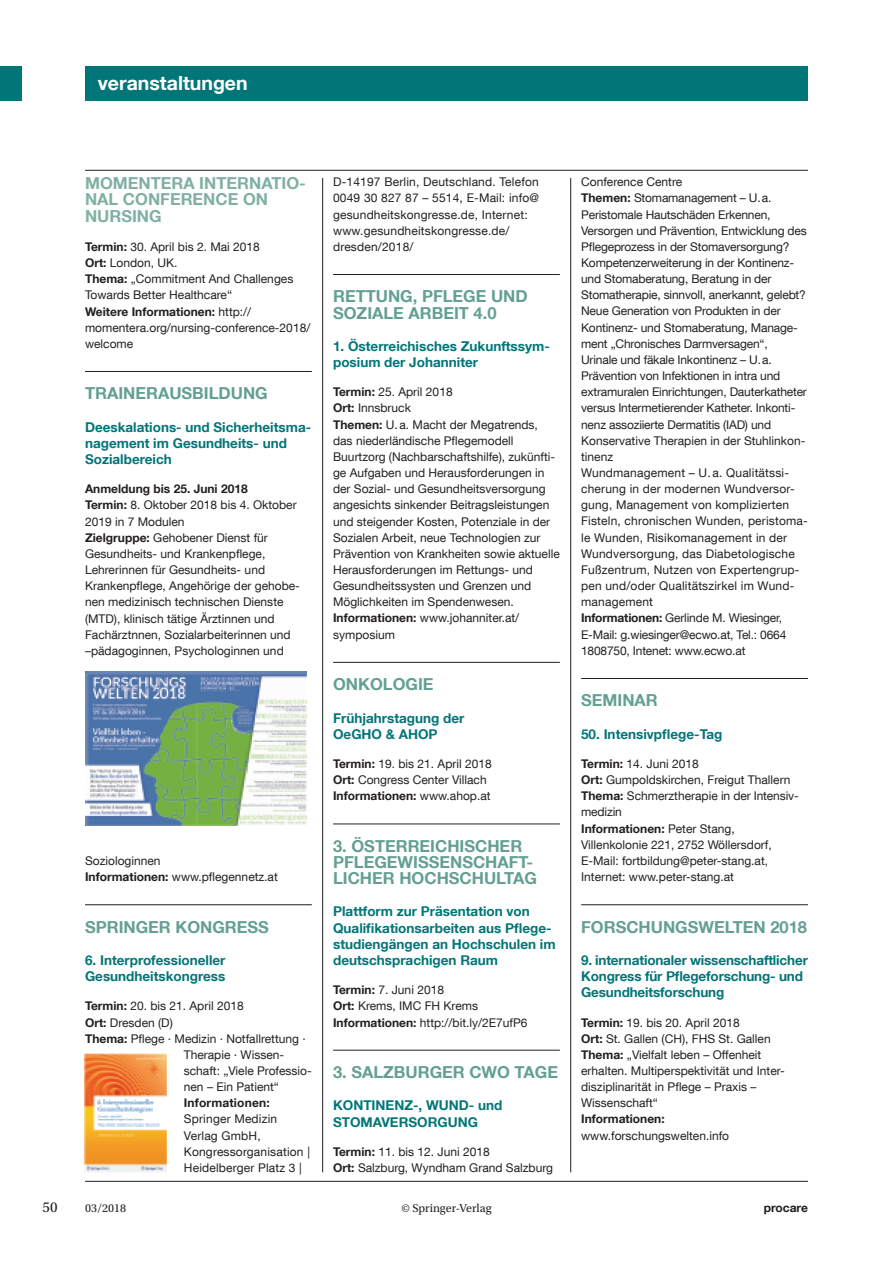
<style>
.page{position:relative;width:893px;height:1263px;background:#fff}
.page>*{position:absolute;margin:0;border:0;box-sizing:border-box;transform-origin:0 0}
.t1{font:700 19.5px "Helvetica Neue LT Com";color:#fff}
.t2{font:700 16.5px/16.2px "Helvetica Neue LT Com";color:#63a092}
.t3{font:700 16.5px/16.2px "Helvetica Neue LT Com";color:#80b0a4}
.t4{font:15px "Utopia Std";color:#231f20}
.t5{font:700 13.5px/16.2px "Helvetica Neue LT Com";color:#007678}
.t6{font:12px/16.2px "Helvetica Neue LT Com";color:#231f20}
.t7{font:700 12px "Helvetica Neue LT Com";color:#231f20}
.t8{font:12px "Utopia Std";color:#231f20}
.s1{font-weight:700}
</style>
<div class="page">
<div style="left:0;top:66px;width:21px;height:34px;background:#007678"></div>
<div style="left:85px;top:66px;width:723px;height:34px;background:#007678"></div>
<hr style="left:85px;top:170px;width:723px;height:1px;background:#231f20">
<hr style="left:85px;top:1181px;width:723px;height:1px;background:#231f20">
<hr style="left:322px;top:178px;width:1px;height:994px;background:#231f20">
<hr style="left:570px;top:178px;width:1px;height:994px;background:#231f20">
<hr style="left:85px;top:371px;width:227px;height:1px;background:#231f20">
<hr style="left:85px;top:904px;width:227px;height:1px;background:#231f20">
<hr style="left:333px;top:274px;width:227px;height:1px;background:#231f20">
<hr style="left:333px;top:662px;width:227px;height:1px;background:#231f20">
<hr style="left:333px;top:824px;width:227px;height:1px;background:#231f20">
<hr style="left:333px;top:1050px;width:227px;height:1px;background:#231f20">
<hr style="left:581px;top:678px;width:227px;height:1px;background:#231f20">
<hr style="left:581px;top:904px;width:227px;height:1px;background:#231f20">
<img style="left:84px;top:1053px;width:83px;height:119px">
<img style="left:85px;top:671px;width:221px;height:154px">
<h1 class="t1" style="left:98px;top:71px;width:151px">veranstaltungen</h1>
<h2 class="t3" style="left:85px;top:175px;width:222px">MOMENTERA INTERNATIO-<br>NAL CONFERENCE ON<br>NURSING</h2>
<p class="t6" style="left:85px;top:238px;width:227px"><span class="s1">Termin:</span> 30. April bis 2. Mai 2018<br><span class="s1">Ort:</span> London, UK.<br><span class="s1">Thema:</span> „Commitment And Challenges<br>Towards Better Healthcare“<br><span class="s1">Weitere Informationen:</span> http:// momentera.org/nursing-conference-2018/ welcome</p>
<h2 class="t2" style="left:85px;top:385px;width:184px">TRAINERAUSBILDUNG</h2>
<p class="t5" style="left:85px;top:418px;width:228px">Deeskalations- und Sicherheitsma&shy;nagement im Gesundheits- und<br>Sozialbereich</p>
<p class="t6" style="left:85px;top:481px;width:216px"><span class="s1">Anmeldung bis 25. Juni 2018<br>Termin:</span> 8. Oktober 2018 bis 4. Oktober 2019 in 7 Modulen<br><span class="s1">Zielgruppe:</span> Gehobener Dienst für Gesundheits- und Krankenpflege, Lehrerinnen für Gesundheits- und Krankenpflege, Angehörige der gehobe&shy;nen medizinisch technischen Dienste (MTD), klinisch tätige Ärztinnen und Fachärztnnen, Sozialarbeiterinnen und –pädagoginnen, Psychologinnen und</p>
<p class="t6" style="left:85px;top:852px;width:194px">Soziologinnen<br><span class="s1">Informationen:</span> www.pflegennetz.at</p>
<h2 class="t2" style="left:85px;top:918px;width:185px">SPRINGER KONGRESS</h2>
<p class="t5" style="left:85px;top:951px;width:142px">6. Interprofessioneller<br>Gesundheitskongress</p>
<p class="t6" style="left:85px;top:998px;width:160px"><span class="s1">Termin:</span> 20. bis 21. April 2018</p>
<p class="t6" style="left:85px;top:1014px;width:89px"><span class="s1">Ort:</span> Dresden (D)</p>
<p class="t6" style="left:85px;top:1030px;width:222px"><span class="s1">Thema:</span> Pflege · Medizin · Notfall rettung ·</p>
<p class="t6" style="left:184px;top:1046px;width:102px">Therapie · Wissen-</p>
<p class="t6" style="left:184px;top:1062px;width:129px">schaft: „Viele Professio-</p>
<p class="t6" style="left:184px;top:1078px;width:97px">nen – Ein Patient“</p>
<p class="t7" style="left:184px;top:1095px;width:87px">Informationen:</p>
<p class="t6" style="left:184px;top:1111px;width:128px">Springer Medizin<br>Verlag GmbH,<br>Kongressorganisation |<br>Heidelberger Platz 3 |</p>
<p class="t6" style="left:333px;top:174px;width:208px">D-14197 Berlin, Deutschland. Telefon<br>0049 30 827 87 – 5514, E-Mail: info@ gesundheitskongresse.de, Internet: www.gesundheitskongresse.de/ dresden/2018/</p>
<h2 class="t2" style="left:333px;top:288px;width:196px">RETTUNG, PFLEGE UND<br>SOZIALE ARBEIT 4.0</h2>
<p class="t5" style="left:333px;top:338px;width:218px">1. Österreichisches Zukunftssym&shy;posium der Johanniter</p>
<p class="t6" style="left:333px;top:384px;width:228px"><span class="s1">Termin:</span> 25. April 2018<br><span class="s1">Ort:</span> Innsbruck<br><span class="s1">Themen:</span> U. a. Macht der Megatrends, das niederländische Pflegemodell Buurtzorg (Nachbarschaftshilfe), zukünfti&shy;ge Aufgaben und Herausforderungen in der Sozial- und Gesundheitsversorgung angesichts sinkender Beitragsleistungen und steigender Kosten, Potenziale in der Sozialen Arbeit, neue Technologien zur Prävention von Krankheiten sowie aktuelle Herausforderungen im Rettungs- und Gesundheitssysten und Grenzen und Möglichkeiten im Spendenwesen.<br><span class="s1">Informationen:</span> www.johanniter.at/ symposium</p>
<h2 class="t2" style="left:333px;top:676px;width:102px">ONKOLOGIE</h2>
<p class="t5" style="left:333px;top:709px;width:133px">Frühjahrstagung der<br>OeGHO &amp; AHOP</p>
<p class="t6" style="left:333px;top:755px;width:160px"><span class="s1">Termin:</span> 19. bis 21. April 2018<br><span class="s1">Ort:</span> Congress Center Villach<br><span class="s1">Informationen:</span> www.ahop.at</p>
<h2 class="t2" style="left:333px;top:837px;width:205px">3. ÖSTERREICHISCHER<br>PFLEGEWISSENSCHAFT-<br>LICHER HOCHSCHULTAG</h2>
<p class="t5" style="left:333px;top:903px;width:224px">Plattform zur Präsentation von<br>Qualifikationsarbeiten aus Pflege&shy;studiengängen an Hochschulen im deutschsprachigen Raum</p>
<p class="t6" style="left:333px;top:981px;width:196px"><span class="s1">Termin:</span> 7. Juni 2018<br><span class="s1">Ort:</span> Krems, IMC FH Krems<br><span class="s1">Informationen:</span> http://bit.ly/2E7ufP6</p>
<h2 class="t2" style="left:333px;top:1063px;width:226px">3. SALZBURGER CWO TAGE</h2>
<p class="t5" style="left:333px;top:1097px;width:171px">KONTINENZ-, WUND- und<br>STOMAVERSORGUNG</p>
<p class="t6" style="left:333px;top:1143px;width:221px"><span class="s1">Termin:</span> 11. bis 12. Juni 2018<br><span class="s1">Ort:</span> Salzburg, Wyndham Grand Salzburg</p>
<p class="t6" style="left:581px;top:174px;width:228px">Conference Centre<br><span class="s1">Themen:</span> Stomamanagement – U.a.<br>Peristomale Hautschäden Erkennen, Versorgen und Prävention, Entwicklung des Pflegeprozess in der Stomaversorgung?<br>Kompetenzerweiterung in der Kontinenz&shy;und Stomaberatung, Beratung in der Stomatherapie, sinnvoll, anerkannt, gelebt?<br>Neue Generation von Produkten in der Kontinenz- und Stomaberatung, Manage&shy;ment „Chronisches Darmversagen“,<br>Urinale und fäkale Inkontinenz – U.a.<br>Prävention von Infektionen in intra und extramuralen Einrichtungen, Dauterkatheter versus Intermetierender Katheter. Inkonti&shy;nenz assoziierte Dermatitis (IAD) und Konservative Therapien in der Stuhlinkon&shy;tinenz<br>Wundmanagement – U. a. Qualitätssi&shy;cherung in der modernen Wundversor&shy;gung, Management von komplizierten Fisteln, chronischen Wunden, peristoma&shy;le Wunden, Risikomanagement in der Wundversorgung, das Diabetologische Fußzentrum, Nutzen von Expertengrup&shy;pen und/oder Qualitätszirkel im Wund&shy;management<br><span class="s1">Informationen:</span> Gerlinde M. Wiesinger, E-Mail: g.wiesinger@ecwo.at, Tel.: 0664<br>1808750, Intenet: www.ecwo.at</p>
<h2 class="t2" style="left:581px;top:692px;width:78px">SEMINAR</h2>
<p class="t5" style="left:581px;top:725px;width:143px">50. Intensivpflege-Tag</p>
<p class="t6" style="left:581px;top:755px;width:219px"><span class="s1">Termin:</span> 14. Juni 2018<br><span class="s1">Ort:</span> Gumpoldskirchen, Freigut Thallern<br><span class="s1">Thema:</span> Schmerztherapie in der Intensiv&shy;medizin<br><span class="s1">Informationen:</span> Peter Stang,<br>Villenkolonie 221, 2752 Wöllersdorf,<br>E-Mail: fortbildung@peter-stang.at,<br>Internet: www.peter-stang.at</p>
<h2 class="t2" style="left:581px;top:918px;width:227px">FORSCHUNGSWELTEN 2018</h2>
<p class="t5" style="left:581px;top:951px;width:228px">9. internationaler wissenschaftlicher<br>Kongress für Pflegeforschung- und<br>Gesundheitsforschung</p>
<p class="t6" style="left:581px;top:1014px;width:205px"><span class="s1">Termin:</span> 19. bis 20. April 2018<br><span class="s1">Ort:</span> St. Gallen (CH), FHS St. Gallen<br><span class="s1">Thema:</span> „Vielfalt leben – Offenheit erhalten. Multiperspektivität und Inter&shy;disziplinarität in Pflege – Praxis –<br>Wissenschaft“</p>
<p class="t7" style="left:581px;top:1111px;width:85px">Informationen:</p>
<p class="t6" style="left:581px;top:1127px;width:149px">www.forschungswelten.info</p>
<p class="t4" style="left:43px;top:1199px;width:16px">50</p>
<p class="t8" style="left:85px;top:1201px;width:43px">03/2018</p>
<p class="t8" style="left:401px;top:1201px;width:92px">© Springer-Verlag</p>
<p class="t7" style="left:764px;top:1200px;width:46px">procare</p>
</div>
